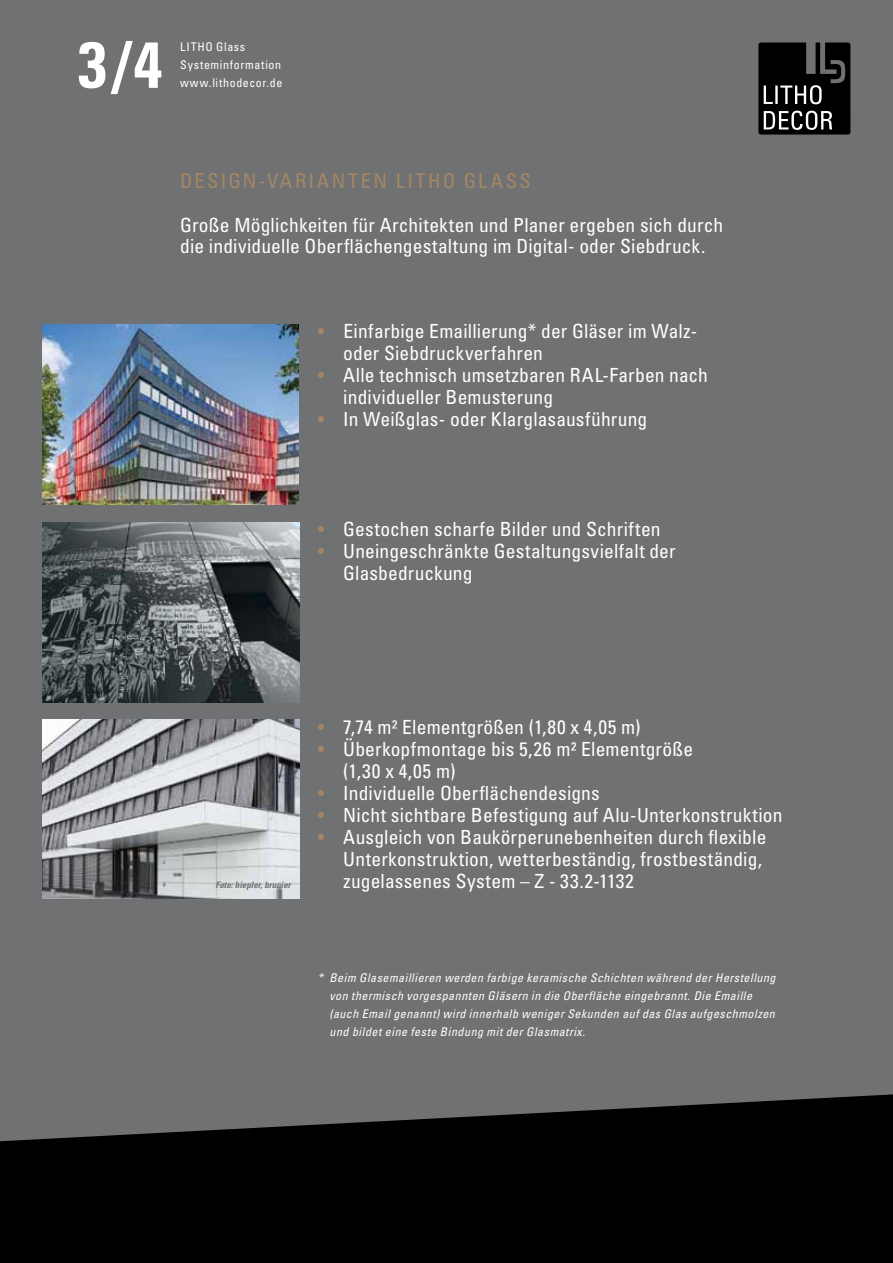
<style>
.page{position:relative;width:893px;height:1263px;background:#707172}
.page>*{position:absolute;margin:0;border:0;box-sizing:border-box;transform-origin:0 0}
.t1{font:700 condensed 64.95px "Univers LT Std";color:#fff}
.t2{font:condensed 20.4px "Univers LT Std";letter-spacing:.12em;color:#a58663}
.t3{font:condensed 19.5px/21.9px "Univers LT Std";letter-spacing:.005em;color:#fff}
.t4{font:italic condensed 12px/18px "Univers LT Std";letter-spacing:.045em;color:#fff}
.t5{font:condensed 12px/18px "Univers LT Std";letter-spacing:.05em;color:#fff}
.t6{font:italic 700 condensed 9px "Univers LT Std";color:#707172}
.s1{color:#a58663}
</style>
<div class="page">
<svg style="left:0;top:1094px;width:893px;height:169px;background:#0f0f10"></svg>
<img style="left:43px;top:522px;width:257px;height:180px">
<img style="left:43px;top:325px;width:255px;height:180px">
<img style="left:43px;top:719px;width:257px;height:180px">
<svg style="left:758px;top:43px;width:92px;height:92px;background:#232323"></svg>
<h1 class="t1" style="left:78px;top:25px;width:86px">3/4</h1>
<p class="t5" style="left:180px;top:38px;width:104px">LITHO Glass<br>Systeminformation www.lithodecor.de</p>
<p class="t2" style="left:180px;top:168px;width:352px">Design-Variant en LITHO Glass</p>
<p class="t3" style="left:180px;top:213px;width:544px">Große Möglichkeiten für Architekten und Planer ergeben sich durch die individuelle Oberflächengestaltung im Digital- oder Siebdruck.</p>
<p class="t3" style="left:343px;top:320px;width:356px;text-indent:-25px"><span class="s1">•</span> Einfarbige Emaillierung* der Gläser im Walz&shy;oder Siebdruckverfahren</p>
<p class="t3" style="left:343px;top:364px;width:366px;text-indent:-26px"><span class="s1">•</span> Alle technisch umsetzbaren RAL-Farben nach individueller Bemusterung</p>
<p class="t3" style="left:318px;top:407px;width:331px"><span class="s1">•</span> In Weißglas- oder Klarglasausführung</p>
<p class="t3" style="left:318px;top:518px;width:344px"><span class="s1">•</span> Gestochen scharfe Bilder und Schriften</p>
<p class="t3" style="left:343px;top:540px;width:334px;text-indent:-26px"><span class="s1">•</span> Uneingeschränkte Gestaltungsvielfalt der<br>Glasbedruckung</p>
<p class="t6" style="left:215px;top:879px;width:77px">Foto: hiepler, brunier</p>
<p class="t3" style="left:318px;top:716px;width:324px"><span class="s1">•</span> 7,74 m² Elementgrößen (1,80 x 4,05 m)</p>
<p class="t3" style="left:343px;top:738px;width:351px;text-indent:-26px"><span class="s1">•</span> Überkopfmontage bis 5,26 m² Elementgröße (1,30 x 4,05 m)</p>
<p class="t3" style="left:318px;top:782px;width:284px"><span class="s1">•</span> Individuelle Oberflächendesigns</p>
<p class="t3" style="left:318px;top:804px;width:466px"><span class="s1">•</span> N icht sichtbare Befestigung auf Alu-Unterkonstruktion</p>
<p class="t3" style="left:318px;top:825px;width:450px"><span class="s1">•</span> Ausgleich von Baukörperunebenheiten durch flexible</p>
<p class="t3" style="left:318px;top:847px;width:446px">U nterkonstruktion, wetterbeständig, frostbeständig,</p>
<p class="t3" style="left:343px;top:869px;width:292px">zugelassenes System – Z - 33.2-1132</p>
<p class="t4" style="left:329px;top:969px;width:448px;text-indent:-12px">* Beim Glasemaillieren werden farbige keramische Schichten während der Herstellung von thermisch vorgespannten Gläsern in die Oberfläche eingebrannt. Die Emaille (auch Email genannt) wird innerhalb weniger Sekunden auf das Glas aufgeschmolzen und bildet eine feste Bindung mit der Glasmatrix.</p>
</div>
